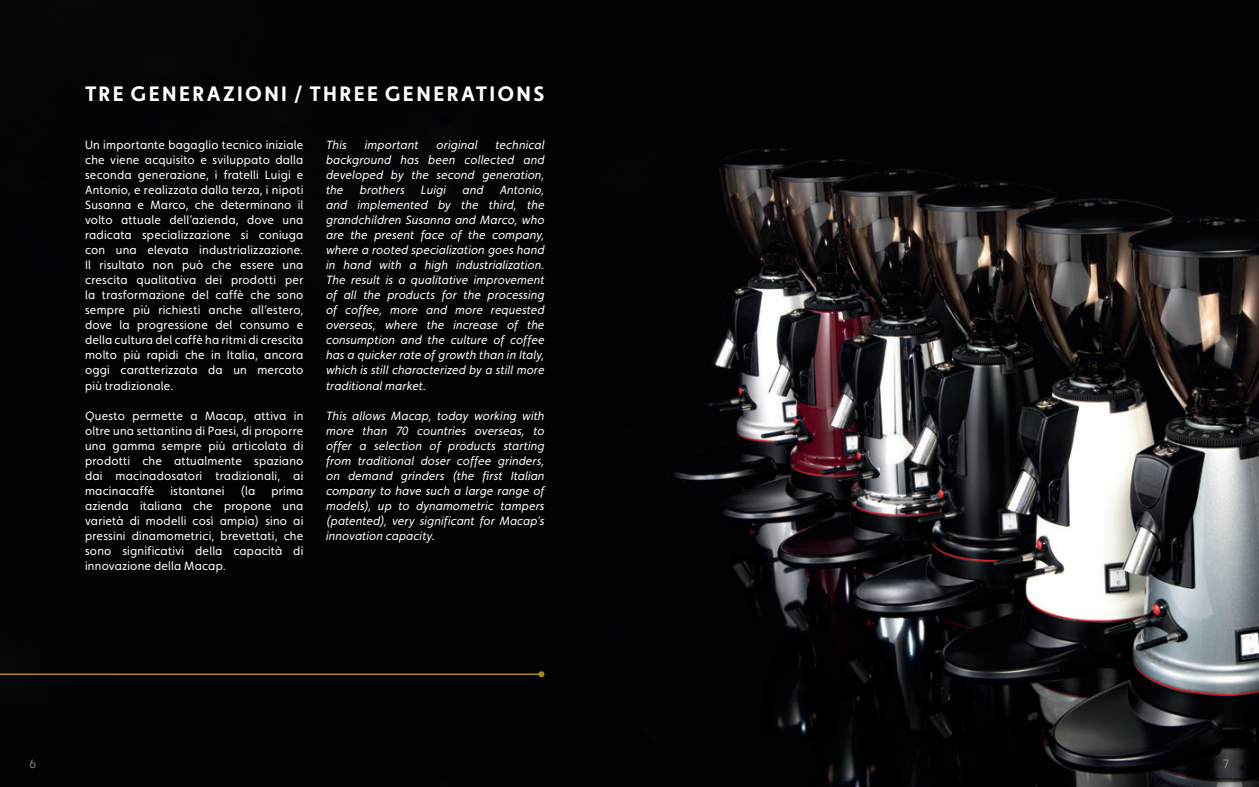
<style>
.page{position:relative;width:1259px;height:787px;background:#fff}
.page>*{position:absolute;margin:0;border:0;box-sizing:border-box;transform-origin:0 0}
.t1{font:700 21px "Faricy New";letter-spacing:.115em;color:#fff}
.t2{font:12px/15px "Faricy New";letter-spacing:.02em;color:#fff;text-align:justify}
.t3{font:italic 12px/15px "Faricy New";letter-spacing:.015em;color:#fff;text-align:justify}
.t4{font:300 12px "Faricy New";color:#a8a9ad}
</style>
<div class="page">
<img style="left:0;top:0;width:1259px;height:787px">
<hr style="left:0;top:673px;width:541px;height:2px;background:#a9891e">
<svg style="left:538px;top:671px;width:6px;height:6px"></svg>
<h1 class="t1" style="left:85px;top:81px;width:461px">TRE GENERAZIONI / THREE GENERATIONS</h1>
<p class="t2" style="left:85px;top:138px;width:220px">Un importante bagaglio tecnico iniziale che viene acquisito e sviluppato dalla seconda generazione, i fratelli Luigi e Antonio, e realizzata dalla terza, i nipoti Susanna e Marco, che determinano il volto attuale dell’azienda, dove una radicata specializzazione si coniuga con una elevata industrializzazione.<br>Il risultato non può che essere una crescita qualitativa dei prodotti per la trasformazione del caffè che sono sempre più richiesti anche all’estero, dove la progressione del consumo e della cultura del caffè ha ritmi di crescita molto più rapidi che in Italia, ancora oggi caratterizzata da un mercato più tradizionale.</p>
<p class="t2" style="left:85px;top:408px;width:220px">Questo permette a Macap, attiva in oltre una settantina di Paesi, di proporre una gamma sempre più articolata di prodotti che attualmente spaziano dai macinadosatori tradizionali, ai macinacaffè</p>
<p class="t2" style="left:170px;top:483px;width:56px">istantanei</p>
<p class="t2" style="left:240px;top:483px;width:16px">(la</p>
<p class="t2" style="left:85px;top:483px;width:220px;text-indent:186px">prima azienda italiana che propone una varietà di modelli così ampia) sino ai pressini dinamometrici, brevettati, che sono significativi della capacità di innovazione della Macap.</p>
<p class="t3" style="left:326px;top:138px;width:220px;text-indent:169px">technical background has been collected and developed by the second generation, the</p>
<p class="t3" style="left:326px;top:138px;width:22px">This</p>
<p class="t3" style="left:365px;top:138px;width:55px">important</p>
<p class="t3" style="left:436px;top:138px;width:42px">original</p>
<p class="t3" style="left:360px;top:183px;width:46px">brothers</p>
<p class="t3" style="left:421px;top:183px;width:27px">Luigi</p>
<p class="t3" style="left:462px;top:183px;width:22px">and</p>
<p class="t3" style="left:326px;top:183px;width:220px;text-indent:174px">Antonio, and implemented by the third, the grandchildren Susanna and Marco, who are the present face of the company, where a rooted specialization goes hand in hand with a high industrialization.<br>The result is a qualitative improvement of all the products for the processing of coffee, more and more requested overseas, where the increase of the consumption and the culture of coffee has a quicker rate of growth than in Italy, which is still characterized by a still more traditional market.</p>
<p class="t3" style="left:326px;top:408px;width:220px">This allows Macap, today working with more than 70 countries overseas, to offer a selection of products starting from traditional doser coffee grinders, on demand grinders (the first Italian company to have such a large range of models), up to dynamometric tampers (patented), very significant for Macap’s innovation capacity.</p>
<p class="t4" style="left:29px;top:757px;width:8px">6</p>
<p class="t4" style="left:1223px;top:757px;width:7px">7</p>
</div>
